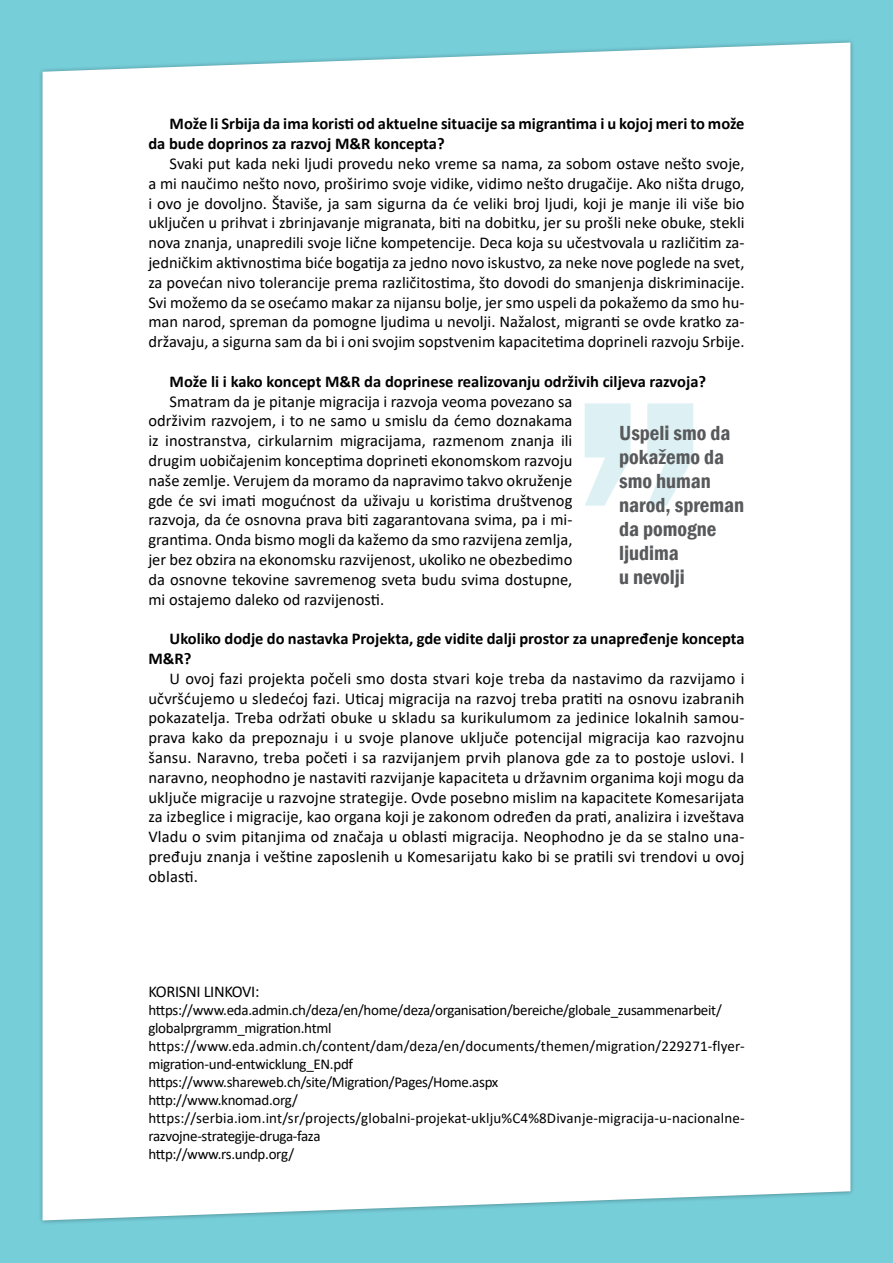
<style>
.page{position:relative;width:893px;height:1263px;background:#76ced9}
.page>*{position:absolute;margin:0;border:0;box-sizing:border-box;transform-origin:0 0}
.t1{font:600 condensed 21px/24px "Franklin Gothic";color:#58595b}
.t2{font:16.5px/19.8px "Calibri";color:#000;text-align:justify}
.t3{font:700 16.5px/19.8px "Calibri";color:#000}
.t4{font:16.5px "Calibri";letter-spacing:-.02em;color:#000}
.t5{font:15px/18px "Calibri";letter-spacing:-.02em;color:#000}
</style>
<div class="page">
<div style="left:38px;top:38px;width:817px;height:1187px;background:#000;opacity:.3"></div>
<div style="left:43px;top:43px;width:807px;height:1177px;background:#fff"></div>
<svg style="left:585px;top:403px;width:108px;height:103px;background:#e9f6f7"></svg>
<p class="t3" style="left:148px;top:114px;width:598px;text-indent:21px">Može li Srbija da ima koristi od aktuelne situacije sa migrantima i u kojoj meri to može da bude doprinos za razvoj M&amp;R koncepta?</p>
<p class="t2" style="left:148px;top:153px;width:598px;text-indent:21px">Svaki put kada neki ljudi provedu neko vreme sa nama, za sobom ostave nešto svoje, a mi naučimo nešto novo, proširimo svoje vidike, vidimo nešto drugačije. Ako ništa drugo, i ovo je dovoljno. Štaviše, ja sam sigurna da će veliki broj ljudi, koji je manje ili više bio uključen u prihvat i zbrinjavanje migranata, biti na dobitku, jer su prošli neke obuke, stekli nova znanja, unapredili svoje lične kompetencije. Deca koja su učestvovala u različitim za&shy;jedničkim aktivnostima biće bogatija za jedno novo iskustvo, za neke nove poglede na svet, za povećan nivo tolerancije prema različitostima, što dovodi do smanjenja diskriminacije.<br>Svi možemo da se osećamo makar za nijansu bolje, jer smo uspeli da pokažemo da smo hu&shy;man narod, spreman da pomogne ljudima u nevolji. Nažalost, migranti se ovde kratko za&shy;državaju, a sigurna sam da bi i oni svojim sopstvenim kapacitetima doprineli razvoju Srbije.</p>
<p class="t3" style="left:170px;top:371px;width:538px">Može li i kako koncept M&amp;R da doprinese realizovanju održivih ciljeva razvoja?</p>
<p class="t2" style="left:148px;top:391px;width:426px;text-indent:21px">Smatram da je pitanje migracija i razvoja veoma povezano sa održivim razvojem, i to ne samo u smislu da ćemo doznakama iz inostranstva, cirkularnim migracijama, razmenom znanja ili drugim uobičajenim konceptima doprineti ekonomskom razvoju naše zemlje. Verujem da moramo da napravimo takvo okruženje gde će svi imati mogućnost da uživaju u koristima društvenog razvoja, da će osnovna prava biti zagarantovana svima, pa i mi&shy;grantima. Onda bismo mogli da kažemo da smo razvijena zemlja, jer bez obzira na ekonomsku razvijenost, ukoliko ne obezbedimo da osnovne tekovine savremenog sveta budu svima dostupne, mi ostajemo daleko od razvijenosti.</p>
<p class="t3" style="left:148px;top:629px;width:598px;text-indent:21px">Ukoliko dodje do nastavka Projekta, gde vidite dalji prostor za unapređenje koncepta<br>M&amp;R?</p>
<p class="t2" style="left:148px;top:668px;width:598px;text-indent:21px">U ovoj fazi projekta počeli smo dosta stvari koje treba da nastavimo da razvijamo i učvršćujemo u sledećoj fazi. Uticaj migracija na razvoj treba pratiti na osnovu izabranih pokazatelja. Treba održati obuke u skladu sa kurikulumom za jedinice lokalnih samou&shy;prava kako da prepoznaju i u svoje planove uključe potencijal migracija kao razvojnu šansu. Naravno, treba početi i sa razvijanjem prvih planova gde za to postoje uslovi. I naravno, neophodno je nastaviti razvijanje kapaciteta u državnim organima koji mogu da uključe migracije u razvojne strategije. Ovde posebno mislim na kapacitete Komesarijata za izbeglice i migracije, kao organa koji je zakonom određen da prati, analizira i izveštava Vladu o svim pitanjima od značaja u oblasti migracija. Neophodno je da se stalno una&shy;pređuju znanja i veštine zaposlenih u Komesarijatu kako bi se pratili svi trendovi u ovoj oblasti.</p>
<p class="t1" style="left:619px;top:421px;width:127px">Uspeli smo da pokažemo da smo human narod, spreman da pomogne ljudima<br>u nevolji</p>
<p class="t4" style="left:148px;top:980px;width:113px">KORISNI LINKOVI:</p>
<p class="t5" style="left:148px;top:1000px;width:598px">https://www.eda.admin.ch/deza/en/home/deza/organisation/bereiche/globale_zusammenarbeit/ globalprgramm_migration.html https://www.eda.admin.ch/content/dam/deza/en/documents/themen/migration/229271-flyer&shy;migration-und-entwicklung_EN.pdf<br>https://www.shareweb.ch/site/Migration/Pages/Home.aspx<br>http://www.knomad.org/ https://serbia.iom.int/sr/projects/globalni-projekat-uklju%C4%8Divanje-migracija-u-nacionalne&shy;razvojne-strategije-druga-faza<br>http://www.rs.undp.org/</p>
</div>
